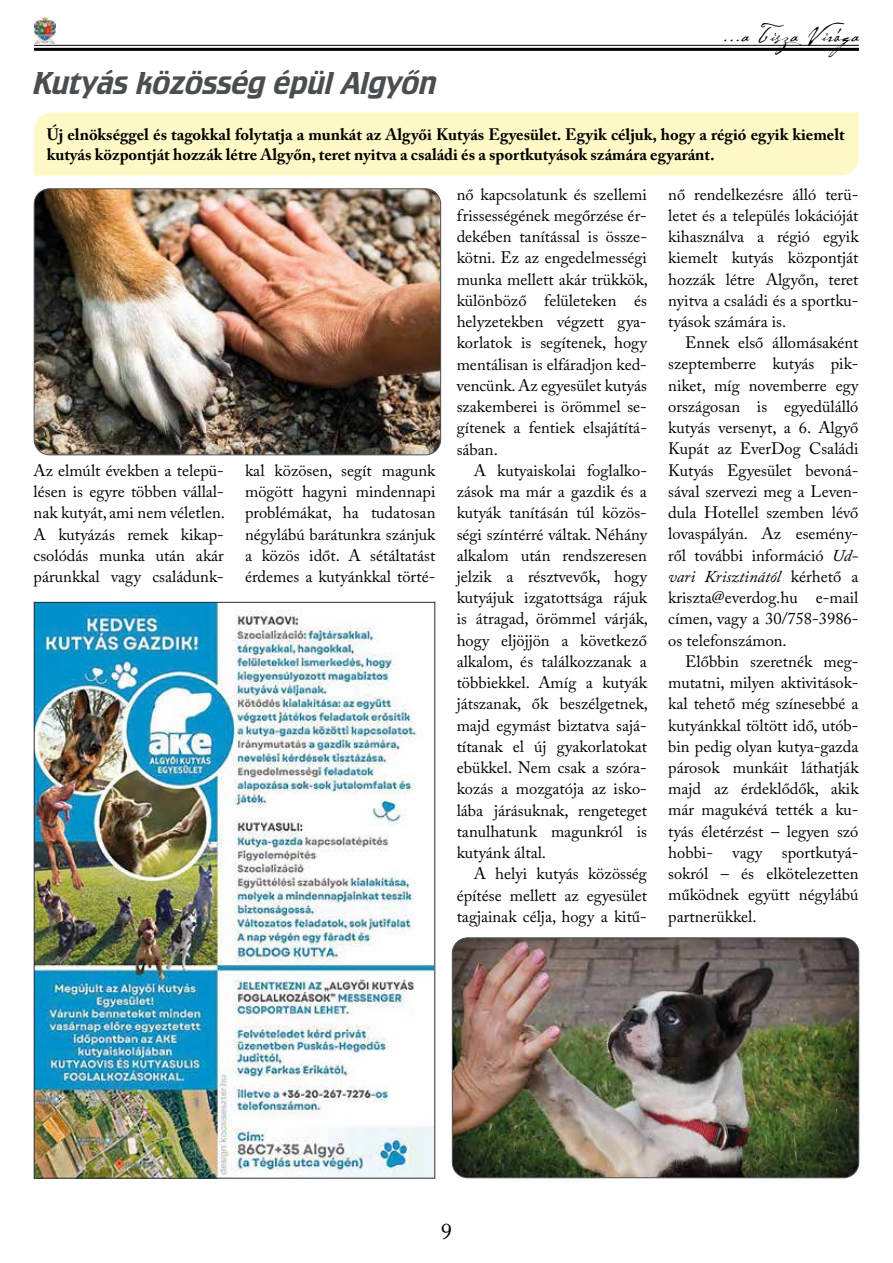
<style>
.page{position:relative;width:893px;height:1263px;background:#fff}
.page>*{position:absolute;margin:0;border:0;box-sizing:border-box;transform-origin:0 0}
.t1{font:33px "Crillee TOT";color:#4b4e51}
.t2{font:24px "Cezanne";letter-spacing:.04em;color:#000}
.t3{font:22.5px "Adobe Caslon Pro";color:#000}
.t4{font:16.5px/21.3px "Adobe Caslon Pro";color:#000;text-align:justify}
.t5{font:700 16.5px/19.8px "Adobe Caslon Pro";color:#000}
.s1{font-style:italic}
</style>
<div class="page">
<hr style="left:34px;top:45px;width:825px;height:1px;background:#000">
<hr style="left:34px;top:48px;width:825px;height:3px;background:#000">
<img style="left:34px;top:17px;width:21px;height:26px">
<div style="left:34px;top:112px;width:825px;height:64px;background:#fff9c7"></div>
<img style="left:36px;top:604px;width:397px;height:572px">
<img style="left:34px;top:189px;width:407px;height:266px">
<div style="left:34px;top:189px;width:407px;height:266px;border:1px solid #4b4e51;border-radius:15px"></div>
<img style="left:452px;top:938px;width:407px;height:240px">
<div style="left:452px;top:938px;width:407px;height:240px;border:1px solid #4b4e51;border-radius:15px"></div>
<h1 class="t1" style="left:34px;top:65px;width:405px">Kutyás közösség épül Algyőn</h1>
<h2 class="t2" style="left:723px;top:19px;width:143px">...a Tisza Virága</h2>
<p class="t5" style="left:47px;top:125px;width:799px">Új elnökséggel és tagokkal folytatja a munkát az Algyői Kutyás Egyesület. Egyik céljuk, hogy a régió egyik kiemelt kutyás központját hozzák létre Algyőn, teret nyitva a családi és a sportkutyások számára egyaránt.</p>
<p class="t4" style="left:34px;top:460px;width:193px">Az elmúlt években a telepü&shy;lésen is egyre többen vállal&shy;nak kutyát, ami nem véletlen.<br>A kutyázás remek kikap&shy;csolódás munka után akár párunkkal vagy családunk-</p>
<p class="t4" style="left:245px;top:459px;width:192px">kal közösen, segít magunk mögött hagyni mindennapi problémákat, ha tudatosan négylábú barátunkra szánjuk a közös időt. A sétáltatást érdemes a kutyánkkal törté-</p>
<p class="t4" style="left:457px;top:183px;width:193px">nő kapcsolatunk és szellemi frissességének megőrzése ér&shy;dekében tanítással is össze&shy;kötni. Ez az engedelmességi munka mellett akár trükkök, különböző felületeken és helyzetekben végzett gya&shy;korlatok is segítenek, hogy mentálisan is elfáradjon ked&shy;vencünk. Az egyesület kutyás szakemberei is örömmel se&shy;gítenek a fentiek elsajátítá&shy;sában.</p>
<p class="t4" style="left:457px;top:459px;width:193px;text-indent:17px">A kutyaiskolai foglalko&shy;zások ma már a gazdik és a kutyák tanításán túl közös&shy;ségi színtérré váltak. Néhány alkalom után rendszeresen jelzik a résztvevők, hogy kutyájuk izgatottsága rájuk is átragad, örömmel várják, hogy eljöjjön a következő alkalom, és találkozzanak a többiekkel. Amíg a kutyák játszanak, ők beszélgetnek, majd egymást biztatva sajá&shy;títanak el új gyakorlatokat ebükkel. Nem csak a szóra&shy;kozás a mozgatója az isko&shy;lába járásuknak, rengeteget tanulhatunk magunkról is kutyánk által.</p>
<p class="t4" style="left:457px;top:863px;width:192px;text-indent:17px">A helyi kutyás közösség építése mellett az egyesület tagjainak célja, hogy a kitű-</p>
<p class="t4" style="left:668px;top:183px;width:192px">nő rendelkezésre álló terü&shy;letet és a település lokációját kihasználva a régió egyik kiemelt kutyás központját hozzák létre Algyőn, teret nyitva a családi és a sportku&shy;tyások számára is.</p>
<p class="t4" style="left:668px;top:332px;width:192px;text-indent:17px">Ennek első állomásaként szeptemberre kutyás pik&shy;niket, míg novemberre egy országosan is egyedülálló kutyás versenyt, a 6. Algyő Kupát az EverDog Családi Kutyás Egyesület bevoná&shy;sával szervezi meg a Leven&shy;dula Hotellel szemben lévő lovaspályán. Az esemény&shy;ről további információ <span class="s1">Ud&shy;vari Krisztinától</span> kérhető a kriszta@everdog.hu e-mail címen, vagy a 30/758-3986- os telefonszámon.</p>
<p class="t4" style="left:668px;top:650px;width:192px;text-indent:17px">Előbbin szeretnék meg&shy;mutatni, milyen aktivitások&shy;kal tehető még színesebbé a kutyánkkal töltött idő, utób&shy;bin pedig olyan kutya-gazda párosok munkáit láthatják majd az érdeklődők, akik már magukévá tették a ku&shy;tyás életérzést – legyen szó hobbi- vagy sportkutyá&shy;sokról – és elkötelezetten működnek együtt négylábú partnerükkel.</p>
<h3 class="t3" style="left:441px;top:1218px;width:13px">9</h3>
</div>
